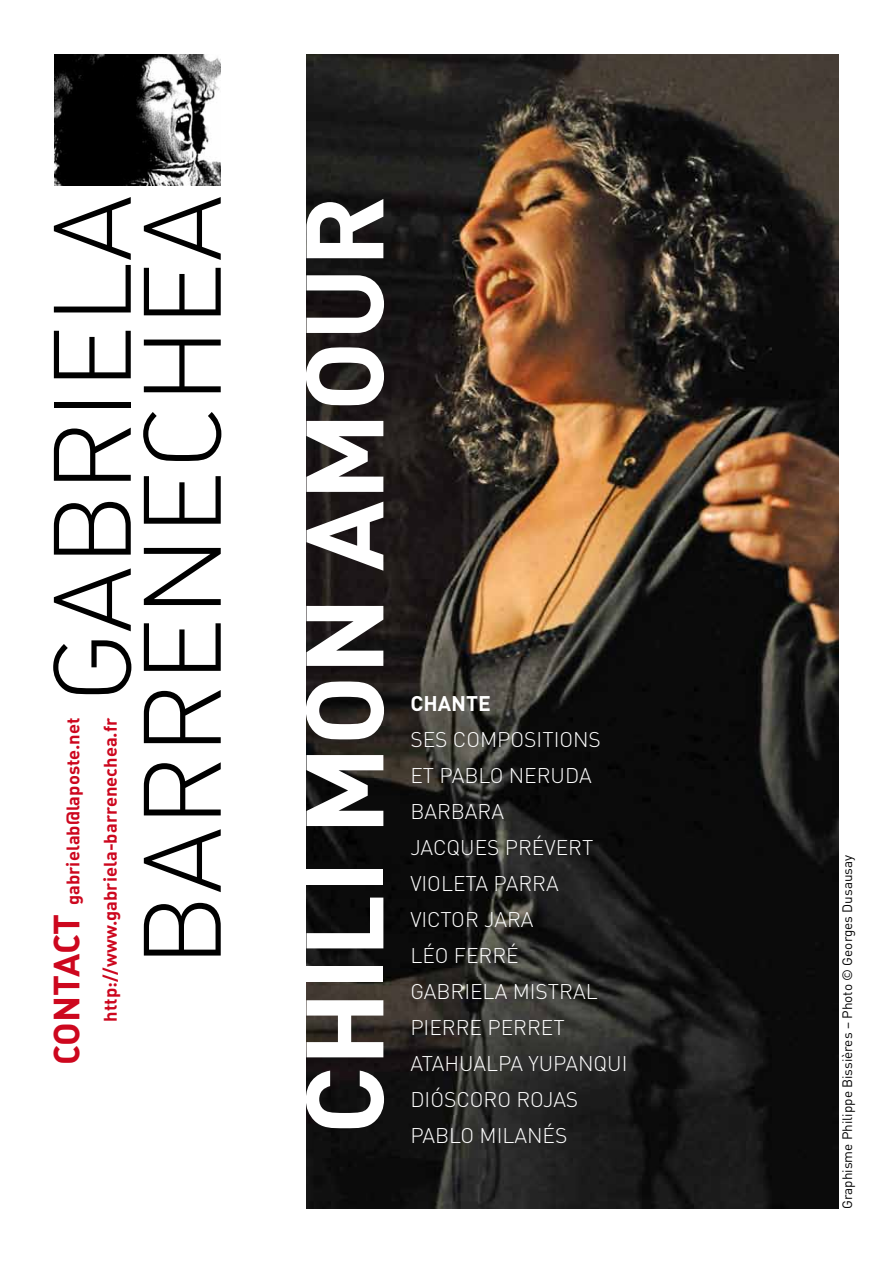
<style>
.page{position:relative;width:893px;height:1263px;background:#fff}
.page>*{position:absolute;margin:0;border:0;box-sizing:border-box;transform-origin:0 0}
.t1{font:108px/90px "DIN Light Alternate";color:#000;text-align:right}
.t2{font:700 108px "DIN";color:#fff}
.t3{font:300 21px/36px "DIN";color:#fff}
.t4{font:700 21px "DIN";color:#fff}
.t5{font:18px/37.5px "DIN Bold Alternate";color:#cd071e;text-align:right}
.t6{font:13.5px "DIN";color:#000}
.s1{font-size:36px}
</style>
<div class="page">
<img style="left:307px;top:54px;width:532px;height:1155px">
<img style="left:54px;top:54px;width:167px;height:132px">
<h1 class="t1" style="left:46px;top:968px;width:774px;rotate:-90deg">Gabriela<br>Barrenechea</h1>
<h1 class="t2" style="left:274px;top:1135px;width:941px;rotate:-90deg">CHILI MON AMOUR</h1>
<p class="t5" style="left:53px;top:1065px;width:349px;rotate:-90deg"><span class="s1">CONTACT</span> gabrielab@laposte.net http://www.gabriela-barrenechea.fr</p>
<p class="t4" style="left:410px;top:689px;width:82px">CHANTE</p>
<p class="t3" style="left:410px;top:721px;width:219px">SES COMPOSITIONS<br>ET PABLO N ERUDA<br>BARBARA<br>JACQUES PRÉVERT<br>VIOLETA PARRA<br>VICTOR JARA<br>LÉO FERRÉ<br>GABRIELA M ISTRAL<br>PIERRE PERRET<br>ATAHUALPA YUPANQUI<br>DIÓSCORO ROJAS<br>PABLO M ILANÉS</p>
<p class="t6" style="left:839px;top:1209px;width:356px;rotate:-90deg">Graphisme Philippe Bissières – Photo © Georges Dusausay</p>
</div>
